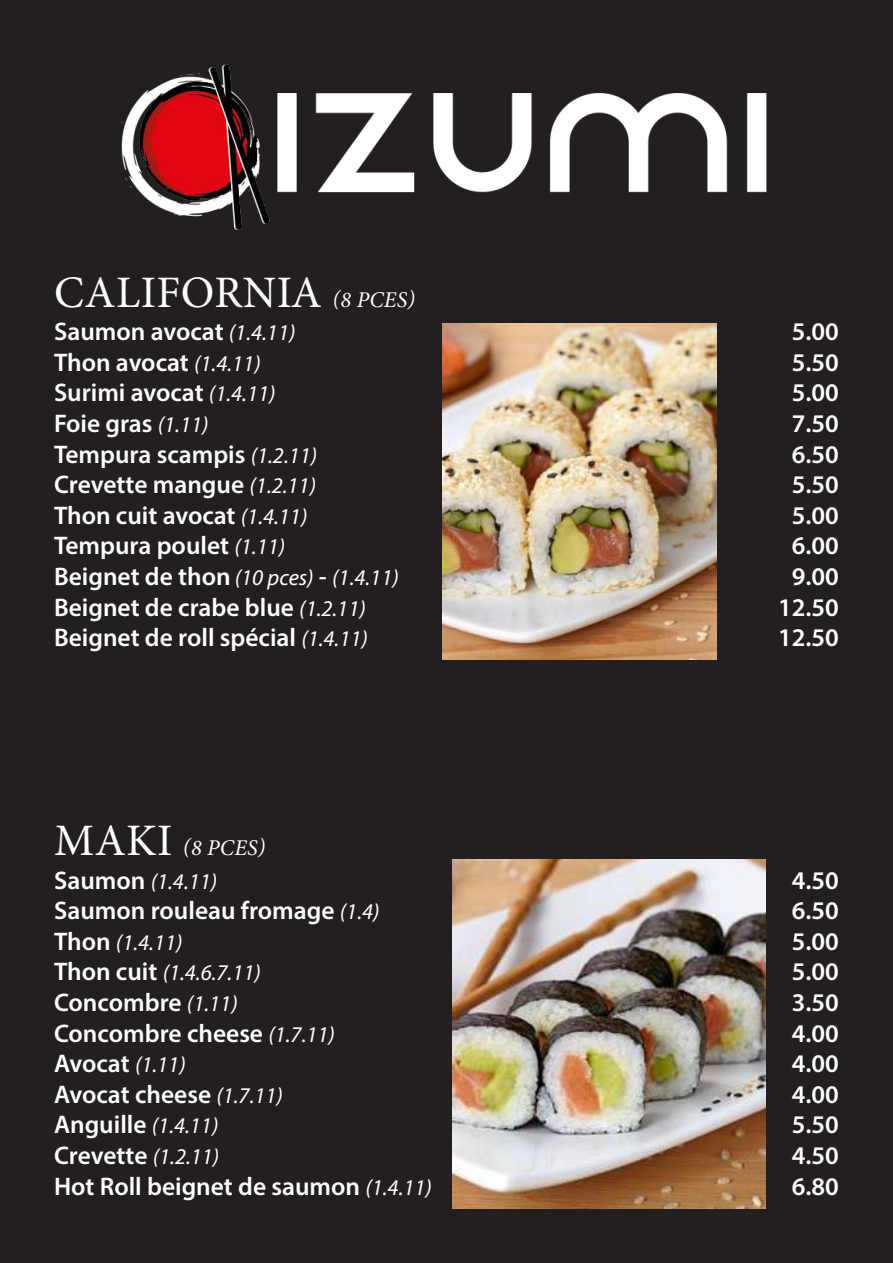
<style>
.page{position:relative;width:893px;height:1263px;background:#231f20}
.page>*{position:absolute;margin:0;border:0;box-sizing:border-box;transform-origin:0 0}
.t1{font:45px "Minion Pro";letter-spacing:.01em;color:#fff}
.t2{font:600 25.5px/30.6px "Myriad Pro";color:#fff}
.t3{font:italic 22.5px/30.6px "Myriad Pro";color:#fff}
.t4{font:italic 22.5px "Minion Pro";color:#fff}
.s1{font-style:italic;font-size:22.5px}
.s2{font-weight:400;font-style:italic;font-size:22.5px}
.s3{font-weight:600;font-style:normal;font-size:25.5px}
.s4{font-style:normal;font-size:45px}
</style>
<div class="page">
<img style="left:121px;top:64px;width:646px;height:166px">
<img style="left:442px;top:323px;width:274px;height:336px">
<img style="left:453px;top:859px;width:312px;height:350px">
<h1 class="t1" style="left:54px;top:262px;width:362px">CALIFORNIA <span class="s1">(8 PCES)</span></h1>
<p class="t2" style="left:54px;top:316px;width:265px">Saumon avocat <span class="s2">(1.4.11)<br></span>Thon avocat <span class="s2">(1.4.11)<br></span>Surimi avocat <span class="s2">(1.4.11)<br></span>Foie gras <span class="s2">(1.11)<br></span>Tempura scampis <span class="s2">(1.2.11)<br></span>Crevette mangue <span class="s2">(1.2.11)<br></span>Thon cuit avocat <span class="s2">(1.4.11)<br></span>Tempura poulet <span class="s2">(1.11)</span></p>
<p class="t3" style="left:54px;top:562px;width:346px"><span class="s3">Beignet de thon</span> (10 pces) <span class="s3">-</span> (1.4.11)</p>
<p class="t2" style="left:54px;top:591px;width:315px">Beignet de crabe blue <span class="s2">(1.2.11)<br></span>Beignet de roll spécial <span class="s2">(1.4.11)</span></p>
<p class="t4" style="left:54px;top:833px;width:213px"><span class="s4">MAKI</span> (8 PCES)</p>
<p class="t3" style="left:54px;top:865px;width:165px"><span class="s3">Saumon</span> (1.4.11)</p>
<p class="t2" style="left:54px;top:895px;width:327px">Saumon rouleau fromage <span class="s2">(1.4)</span></p>
<p class="t3" style="left:54px;top:927px;width:208px"><span class="s3">Thon</span> (1.4.11)<br><span class="s3">Thon cuit</span> (1.4.6.7.11)</p>
<p class="t2" style="left:54px;top:986px;width:379px">Concombre <span class="s2">(1.11)<br></span>Concombre cheese <span class="s2">(1.7.11)<br></span>Avocat <span class="s2">(1.11)<br></span>Avocat cheese <span class="s2">(1.7.11)<br></span>Anguille <span class="s2">(1.4.11)<br></span>Crevette <span class="s2">(1.2.11)<br></span>Hot Roll beignet de saumon <span class="s2">(1.4.11)</span></p>
<p class="t2" style="left:778px;top:316px;width:62px;text-align:center">5.00<br>5.50<br>5.00<br>7.50<br>6.50<br>5.50<br>5.00<br>6.00<br>9.00<br>12.50<br>12.50</p>
<p class="t2" style="left:792px;top:864px;width:49px;text-align:justify">4.50<br>6.50<br>5.00<br>5.00<br>3.50<br>4.00<br>4.00<br>4.00<br>5.50<br>4.50<br>6.80</p>
</div>
